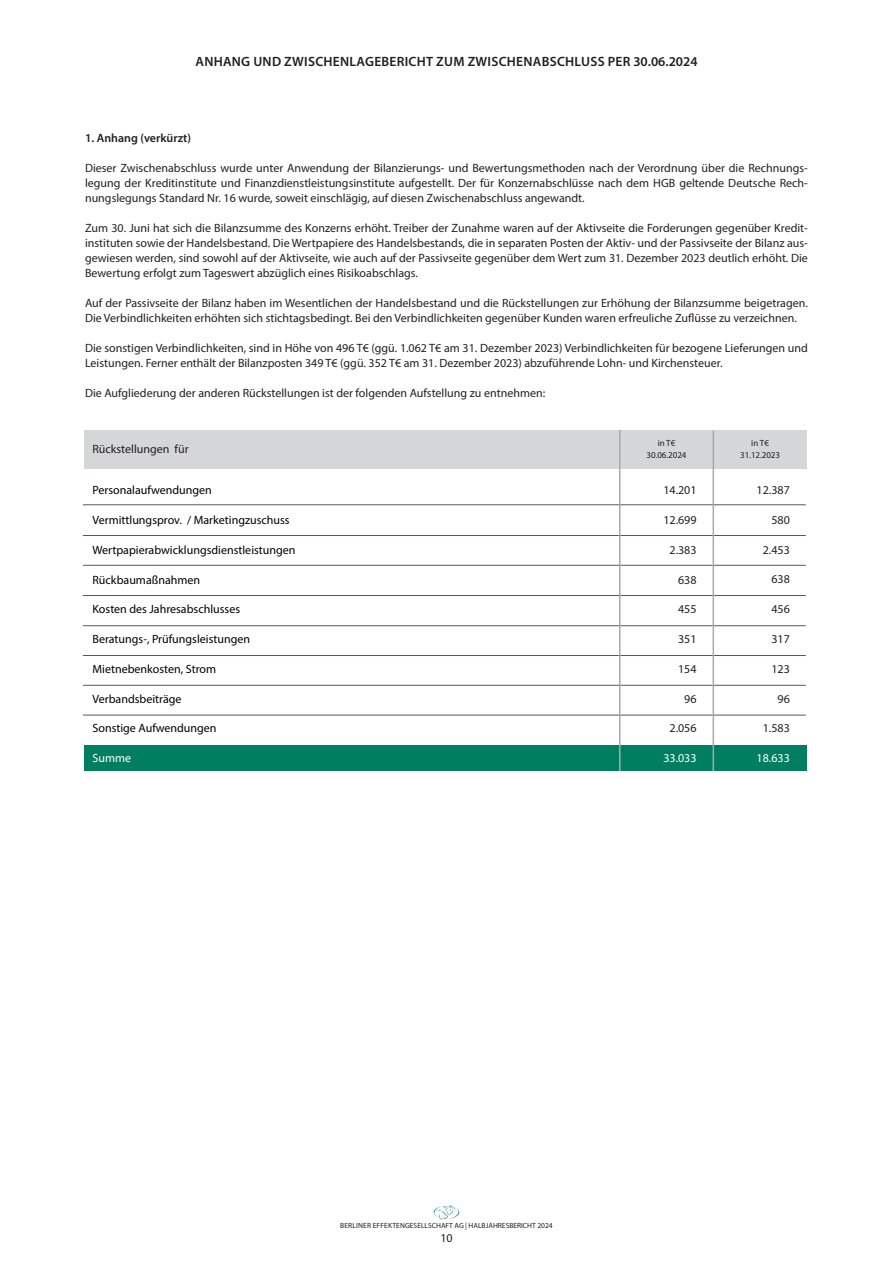
<style>
.page{position:relative;width:893px;height:1263px;background:#fff}
.page>*{position:absolute;margin:0;border:0;box-sizing:border-box;transform-origin:0 0}
.t1{font:600 13.5px "Myriad Pro";letter-spacing:.02em;color:#231f20}
.t2{font:12px/15px "Myriad Pro";color:#231f20;text-align:justify}
.t3{font:12px "Myriad Pro";color:#000}
.t4{font:600 12px "Myriad Pro";color:#231f20}
.t5{font:12px "Myriad Pro";color:#fff}
.t6{font:9px/12px "Myriad Pro";letter-spacing:-.01em;color:#231f20;text-align:center}
.t7{font:7.5px "Myriad Pro";color:#231f20}
</style>
<div class="page">
<svg style="left:434px;top:1205px;width:25px;height:15px"></svg>
<div style="left:84px;top:746px;width:723px;height:25px;background:#007f60"></div>
<div style="left:84px;top:430px;width:723px;height:38px;background:#d5d6d8"></div>
<hr style="left:83px;top:504px;width:723px;height:1px;background:#57585a">
<hr style="left:83px;top:595px;width:723px;height:1px;background:#57585a">
<hr style="left:83px;top:625px;width:723px;height:1px;background:#57585a">
<hr style="left:83px;top:655px;width:723px;height:1px;background:#57585a">
<hr style="left:83px;top:535px;width:723px;height:1px;background:#57585a">
<hr style="left:83px;top:565px;width:723px;height:1px;background:#57585a">
<hr style="left:83px;top:685px;width:723px;height:1px;background:#57585a">
<hr style="left:83px;top:715px;width:723px;height:1px;background:#57585a">
<hr style="left:619px;top:430px;width:1px;height:341px;background:#a8a9ad">
<hr style="left:713px;top:430px;width:1px;height:341px;background:#a8a9ad">
<p class="t1" style="left:195px;top:53px;width:504px">ANHANG UND ZWISCHENLAGEBERICHT ZUM ZWISCHENABSCHLUSS PER 30.06.2024</p>
<p class="t4" style="left:85px;top:130px;width:107px">1. Anhang (verkürzt)</p>
<p class="t2" style="left:85px;top:160px;width:724px">Dieser Zwischenabschluss wurde unter Anwendung der Bilanzierungs- und Bewertungsmethoden nach der Verordnung über die Rechnungs&shy;legung der Kreditinstitute und Finanzdienstleistungsinstitute aufgestellt. Der für Konzernabschlüsse nach dem HGB geltende Deutsche Rech&shy;nungslegungs Standard Nr. 16 wurde, soweit einschlägig, auf diesen Zwischenabschluss angewandt.</p>
<p class="t2" style="left:85px;top:220px;width:724px">Zum 30. Juni hat sich die Bilanzsumme des Konzerns erhöht. Treiber der Zunahme waren auf der Aktivseite die Forderungen gegenüber Kredit&shy;instituten sowie der Handelsbestand. Die Wertpapiere des Handelsbestands, die in separaten Posten der Aktiv- und der Passivseite der Bilanz aus&shy;gewiesen werden, sind sowohl auf der Aktivseite, wie auch auf der Passivseite gegenüber dem Wert zum 31. Dezember 2023 deutlich erhöht. Die Bewertung erfolgt zum Tageswert abzüglich eines Risikoabschlags.</p>
<p class="t2" style="left:85px;top:295px;width:724px">Auf der Passivseite der Bilanz haben im Wesentlichen der Handelsbestand und die Rückstellungen zur Erhöhung der Bilanzsumme beigetragen.<br>Die Verbindlichkeiten erhöhten sich stichtagsbedingt. Bei den Verbindlichkeiten gegenüber Kunden waren erfreuliche Zuflüsse zu verzeichnen.</p>
<p class="t2" style="left:85px;top:340px;width:724px">Die sonstigen Verbindlichkeiten, sind in Höhe von 496 T€ (ggü. 1.062 T€ am 31. Dezember 2023) Verbindlichkeiten für bezogene Lieferungen und<br>Leistungen. Ferner enthält der Bilanzposten 349 T€ (ggü. 352 T€ am 31. Dezember 2023) abzuführende Lohn- und Kirchensteuer.</p>
<p class="t2" style="left:85px;top:385px;width:462px">Die Aufgliederung der anderen Rückstellungen ist der folgenden Aufstellung zu entnehmen:</p>
<p class="t2" style="left:92px;top:441px;width:98px">Rückstellungen für</p>
<p class="t3" style="left:92px;top:483px;width:121px">Personalaufwendungen</p>
<p class="t3" style="left:92px;top:512px;width:199px">Vermittlungsprov. / Marketingzuschuss</p>
<p class="t3" style="left:92px;top:542px;width:205px">Wertpapierabwicklungsdienstleistungen</p>
<p class="t3" style="left:92px;top:572px;width:109px">Rückbaumaßnahmen</p>
<p class="t3" style="left:92px;top:602px;width:149px">Kosten des Jahresabschlusses</p>
<p class="t3" style="left:92px;top:632px;width:159px">Beratungs-, Prüfungsleistungen</p>
<p class="t3" style="left:92px;top:661px;width:125px">Mietnebenkosten, Strom</p>
<p class="t3" style="left:92px;top:691px;width:91px">Verbandsbeiträge</p>
<p class="t3" style="left:92px;top:721px;width:126px">Sonstige Aufwendungen</p>
<p class="t5" style="left:92px;top:751px;width:40px">Summe</p>
<p class="t6" style="left:647px;top:436px;width:41px">in T€<br>30.06.2024</p>
<p class="t2" style="left:663px;top:482px;width:35px">14.201</p>
<p class="t2" style="left:663px;top:512px;width:35px">12.699</p>
<p class="t2" style="left:669px;top:542px;width:29px">2.383</p>
<p class="t2" style="left:678px;top:572px;width:20px">638</p>
<p class="t2" style="left:678px;top:602px;width:20px">455</p>
<p class="t2" style="left:678px;top:631px;width:20px">351</p>
<p class="t2" style="left:678px;top:661px;width:20px">154</p>
<p class="t2" style="left:684px;top:691px;width:14px">96</p>
<p class="t2" style="left:669px;top:721px;width:29px">2.056</p>
<p class="t5" style="left:663px;top:751px;width:35px">33.033</p>
<p class="t6" style="left:740px;top:436px;width:41px">in T€<br>31.12.2023</p>
<p class="t2" style="left:757px;top:482px;width:35px">12.387</p>
<p class="t2" style="left:771px;top:512px;width:20px">580</p>
<p class="t2" style="left:763px;top:542px;width:29px">2.453</p>
<p class="t2" style="left:771px;top:572px;width:20px">638</p>
<p class="t2" style="left:771px;top:601px;width:20px">456</p>
<p class="t2" style="left:771px;top:631px;width:20px">317</p>
<p class="t2" style="left:771px;top:661px;width:20px">123</p>
<p class="t2" style="left:777px;top:691px;width:14px">96</p>
<p class="t2" style="left:763px;top:721px;width:29px">1.583</p>
<p class="t5" style="left:757px;top:751px;width:35px">18.633</p>
<p class="t7" style="left:340px;top:1221px;width:214px">BERLINER EFFEKTENGESELLSCHAFT AG | HALBJAHRESBERICHT 2024</p>
<p class="t2" style="left:440px;top:1230px;width:14px">10</p>
</div>
